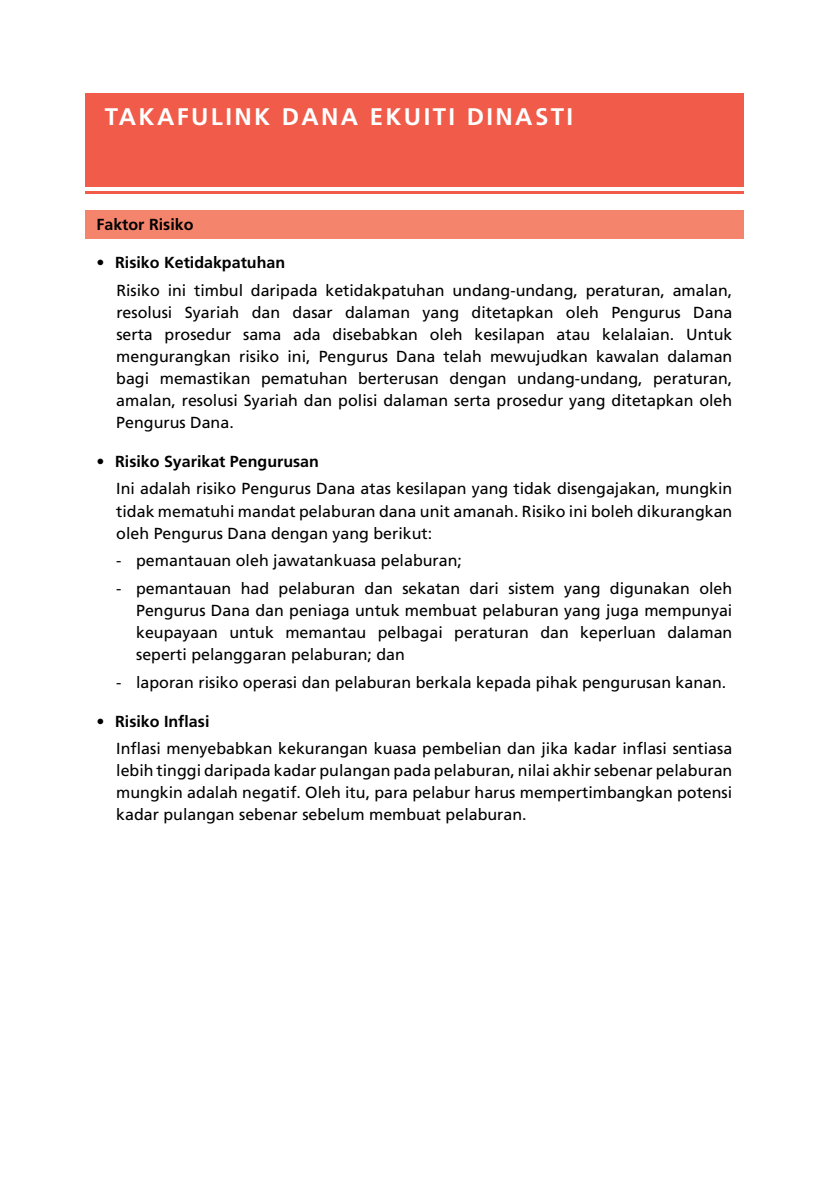
<style>
.page{position:relative;width:840px;height:1191px;background:#fff}
.page>*{position:absolute;margin:0;border:0;box-sizing:border-box;transform-origin:0 0}
.t1{font:700 24px "Frutiger";letter-spacing:.1em;color:#fff}
.t2{font:16px/22px "Frutiger";color:#000;text-align:justify}
.t3{font:700 16px "Frutiger";color:#000}
</style>
<div class="page">
<div style="left:85px;top:93px;width:658px;height:94px;background:#f15b4a"></div>
<hr style="left:85px;top:191px;width:658px;height:3px;background:#f15b4a">
<div style="left:85px;top:211px;width:658px;height:28px;background:#f5846d"></div>
<h1 class="t1" style="left:105px;top:103px;width:469px">TAKAFULINK DANA EKUITI DINASTI</h1>
<p class="t3" style="left:96px;top:215px;width:98px">Faktor Risiko</p>
<p class="t3" style="left:96px;top:253px;width:190px">• Risiko Ketidakpatuhan</p>
<p class="t2" style="left:116px;top:279px;width:617px">Risiko ini timbul daripada ketidakpatuhan undang-undang, peraturan, amalan, resolusi Syariah dan dasar dalaman yang ditetapkan oleh Pengurus Dana serta prosedur sama ada disebabkan oleh kesilapan atau kelalaian. Untuk mengurangkan risiko ini, Pengurus Dana telah mewujudkan kawalan dalaman bagi memastikan pematuhan berterusan dengan undang-undang, peraturan, amalan, resolusi Syariah dan polisi dalaman serta prosedur yang ditetapkan oleh Pengurus Dana.</p>
<p class="t3" style="left:96px;top:452px;width:224px">• Risiko Syarikat Pengurusan</p>
<p class="t2" style="left:116px;top:478px;width:617px">Ini adalah risiko Pengurus Dana atas kesilapan yang tidak disengajakan, mungkin tidak mematuhi mandat pelaburan dana unit amanah. Risiko ini boleh dikurangkan oleh Pengurus Dana dengan yang berikut:</p>
<p class="t2" style="left:116px;top:549px;width:347px">- pemantauan oleh jawatankuasa pelaburan;</p>
<p class="t2" style="left:136px;top:577px;width:597px;text-indent:-20px">- pemantauan had pelaburan dan sekatan dari sistem yang digunakan oleh Pengurus Dana dan peniaga untuk membuat pelaburan yang juga mempunyai keupayaan untuk memantau pelbagai peraturan dan keperluan dalaman seperti pelanggaran pelaburan; dan</p>
<p class="t2" style="left:116px;top:671px;width:611px">- laporan risiko operasi dan pelaburan berkala kepada pihak pengurusan kanan.</p>
<p class="t3" style="left:96px;top:711px;width:114px">• Risiko Inflasi</p>
<p class="t2" style="left:116px;top:737px;width:617px">Inflasi menyebabkan kekurangan kuasa pembelian dan jika kadar inflasi sentiasa lebih tinggi daripada kadar pulangan pada pelaburan, nilai akhir sebenar pelaburan mungkin adalah negatif. Oleh itu, para pelabur harus mempertimbangkan potensi kadar pulangan sebenar sebelum membuat pelaburan.</p>
</div>
